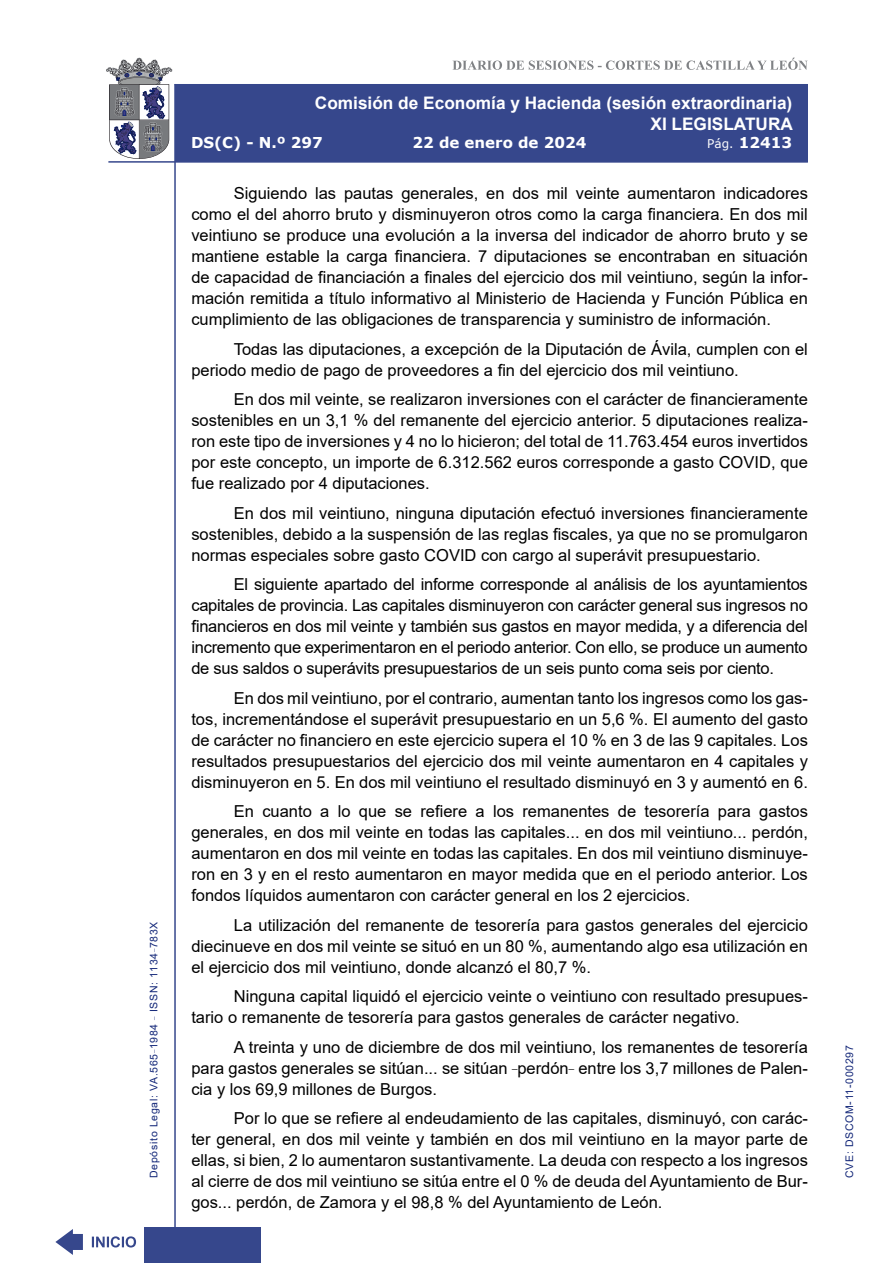
<style>
.page{position:relative;width:893px;height:1263px;background:#fff}
.page>*{position:absolute;margin:0;border:0;box-sizing:border-box;transform-origin:0 0}
.t1{font:700 17.25px/20.7px "Arial";color:#fff;text-align:right}
.t2{font:16.5px/21px "Arial";color:#000;text-align:justify}
.t3{font:700 15px "Verdana";color:#fff}
.t4{font:10.5px "Arial";letter-spacing:.065em;color:#122678}
.s1{font-weight:400;font-size:12px}
</style>
<div class="page">
<svg style="left:452px;top:58px;width:356px;height:12px"></svg>
<hr style="left:174px;top:84px;width:2px;height:1179px;background:#36478c">
<div style="left:144px;top:1227px;width:117px;height:36px;background:#36478c"></div>
<div style="left:175px;top:84px;width:633px;height:78px;background:#36478c"></div>
<hr style="left:108px;top:161px;width:700px;height:2px;background:#36478c">
<svg style="left:92px;top:1236px;width:44px;height:11px"></svg>
<svg style="left:55px;top:1229px;width:28px;height:26px"></svg>
<svg style="left:106px;top:58px;width:66px;height:101px"></svg>
<p class="t4" style="left:146px;top:1178px;width:258px;rotate:-90deg">Depósito Legal: VA.565<sup>_</sup>1984 <sup>_</sup> ISSN: 1134<sup>_</sup>783X</p>
<p class="t1" style="left:315px;top:93px;width:480px">Comisión de Economía y Hacienda (sesión extraordinaria)<br>XI LEGISLATURA</p>
<p class="t3" style="left:191px;top:132px;width:133px">DS(C) - N.º 297</p>
<p class="t3" style="left:413px;top:132px;width:175px">22 de enero de 2024</p>
<p class="t3" style="left:707px;top:132px;width:86px"><span class="s1">Pág.</span> 12413</p>
<p class="t2" style="left:191px;top:183px;width:618px;text-indent:43px">Siguiendo las pautas generales, en dos mil veinte aumentaron indicadores como el del ahorro bruto y disminuyeron otros como la carga financiera. En dos mil veintiuno se produce una evolución a la inversa del indicador de ahorro bruto y se mantiene estable la carga financiera. 7 diputaciones se encontraban en situación de capacidad de financiación a finales del ejercicio dos mil veintiuno, según la infor&shy;mación remitida a título informativo al Ministerio de Hacienda y Función Pública en cumplimiento de las obligaciones de transparencia y suministro de información.</p>
<p class="t2" style="left:191px;top:338px;width:618px;text-indent:43px">Todas las diputaciones, a excepción de la Diputación de Ávila, cumplen con el periodo medio de pago de proveedores a fin del ejercicio dos mil veintiuno.</p>
<p class="t2" style="left:191px;top:389px;width:618px;text-indent:43px">En dos mil veinte, se realizaron inversiones con el carácter de financieramente sostenibles en un 3,1 % del remanente del ejercicio anterior. 5 diputaciones realiza&shy;ron este tipo de inversiones y 4 no lo hicieron; del total de 11.763.454 euros invertidos por este concepto, un importe de 6.312.562 euros corresponde a gasto COVID, que fue realizado por 4 diputaciones.</p>
<p class="t2" style="left:191px;top:502px;width:618px;text-indent:43px">En dos mil veintiuno, ninguna diputación efectuó inversiones financieramente sostenibles, debido a la suspensión de las reglas fiscales, ya que no se promulgaron normas especiales sobre gasto COVID con cargo al superávit presupuestario.</p>
<p class="t2" style="left:191px;top:574px;width:618px;text-indent:43px">El siguiente apartado del informe corresponde al análisis de los ayuntamientos capitales de provincia. Las capitales disminuyeron con carácter general sus ingresos no financieros en dos mil veinte y también sus gastos en mayor medida, y a diferencia del incremento que experimentaron en el periodo anterior. Con ello, se produce un aumento de sus saldos o superávits presupuestarios de un seis punto coma seis por ciento.</p>
<p class="t2" style="left:191px;top:687px;width:618px;text-indent:43px">En dos mil veintiuno, por el contrario, aumentan tanto los ingresos como los gas&shy;tos, incrementándose el superávit presupuestario en un 5,6 %. El aumento del gasto de carácter no financiero en este ejercicio supera el 10 % en 3 de las 9 capitales. Los resultados presupuestarios del ejercicio dos mil veinte aumentaron en 4 capitales y disminuyeron en 5. En dos mil veintiuno el resultado disminuyó en 3 y aumentó en 6.</p>
<p class="t2" style="left:191px;top:801px;width:618px;text-indent:43px">En cuanto a lo que se refiere a los remanentes de tesorería para gastos generales, en dos mil veinte en todas las capitales... en dos mil veintiuno... perdón, aumentaron en dos mil veinte en todas las capitales. En dos mil veintiuno disminuye&shy;ron en 3 y en el resto aumentaron en mayor medida que en el periodo anterior. Los fondos líquidos aumentaron con carácter general en los 2 ejercicios.</p>
<p class="t2" style="left:191px;top:914px;width:618px;text-indent:43px">La utilización del remanente de tesorería para gastos generales del ejercicio diecinueve en dos mil veinte se situó en un 80 %, aumentando algo esa utilización en el ejercicio dos mil veintiuno, donde alcanzó el 80,7 %.</p>
<p class="t2" style="left:191px;top:986px;width:618px;text-indent:43px">Ninguna capital liquidó el ejercicio veinte o veintiuno con resultado presupues&shy;tario o remanente de tesorería para gastos generales de carácter negativo.</p>
<p class="t2" style="left:191px;top:1036px;width:618px;text-indent:43px">A treinta y uno de diciembre de dos mil veintiuno, los remanentes de tesorería para gastos generales se sitúan... se sitúan <sup>_</sup>perdón<sup>_</sup> entre los 3,7 millones de Palen&shy;cia y los 69,9 millones de Burgos.</p>
<p class="t2" style="left:191px;top:1108px;width:618px;text-indent:43px">Por lo que se refiere al endeudamiento de las capitales, disminuyó, con carác&shy;ter general, en dos mil veinte y también en dos mil veintiuno en la mayor parte de ellas, si bien, 2 lo aumentaron sustantivamente. La deuda con respecto a los ingresos al cierre de dos mil veintiuno se sitúa entre el 0 % de deuda del Ayuntamiento de Bur&shy;gos... perdón, de Zamora y el 98,8 % del Ayuntamiento de León.</p>
<p class="t4" style="left:842px;top:1178px;width:134px;rotate:-90deg">CVE: DSCOM-11-000297</p>
</div>
